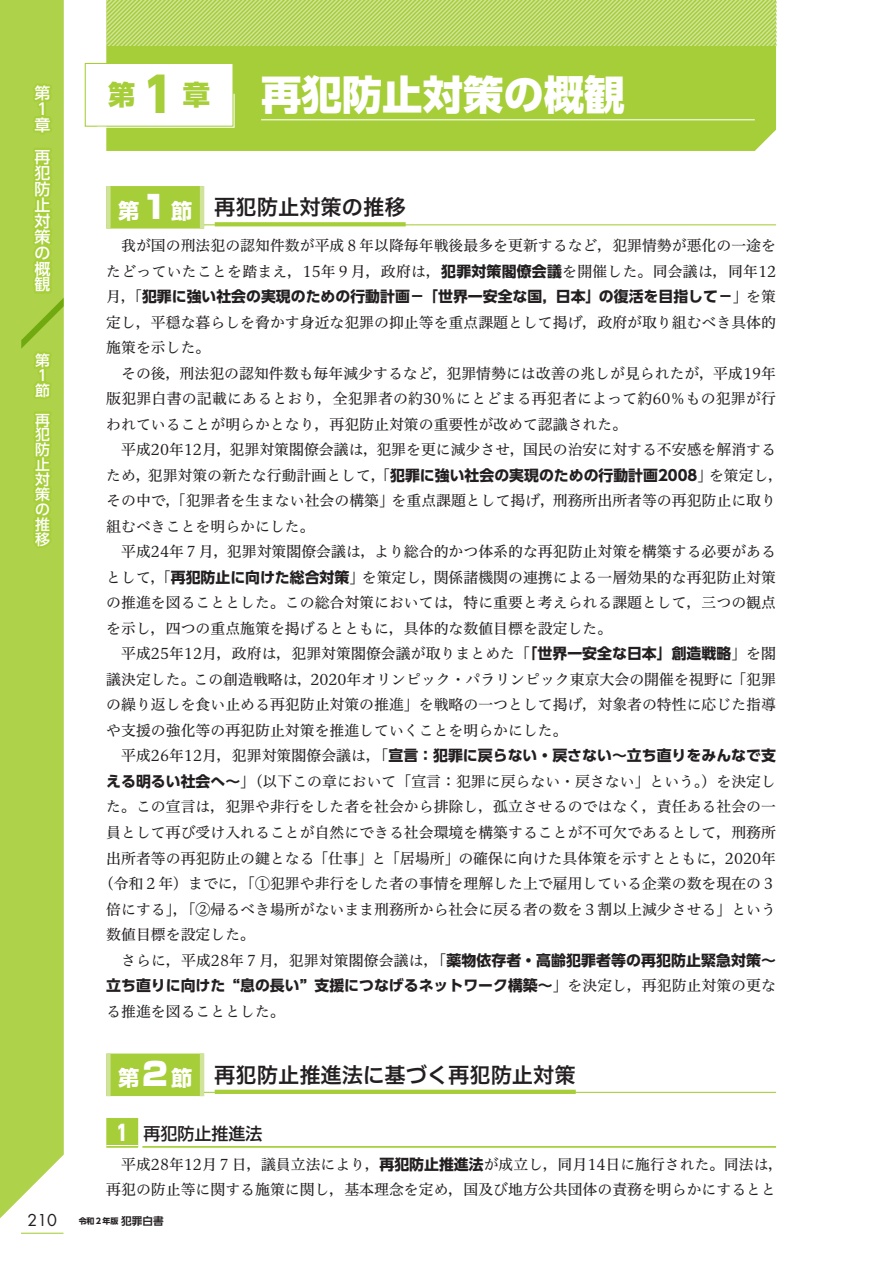
<style>
.page{position:relative;width:893px;height:1263px;background:#fff}
.page>*{position:absolute;margin:0;border:0;box-sizing:border-box;transform-origin:0 0}
.t1{font:800 40.35px "UD Shin Go Pr 6";color:#fff}
.t2{font:800 27.15px "UD Shin Go Pr 6";color:#a6ce39}
.t3{font:21.3px "Hiragino UD Sans F Std W6";color:#231f20}
.t4{font:500 16.95px "UD Shin Go Pr 6";color:#231f20}
.t5{font:500 15.9px/15.9px "UD Shin Go Pr 6";color:#fff}
.t6{font:15.9px "Futura Std";color:#231f20}
.t7{font:14.85px/25.5px "Hiragino UD Serif Std W4";color:#231f20}
.t8{font:700 14.85px "UD Shin Go Pr 6";color:#231f20}
.t9{font:500 14.85px/14.9px "UD Shin Go Pr 6";color:#fff}
.t10{font:700 7.95px "UD Shin Go Pr 6";color:#231f20}
.s1{font-size:47.55px}
.s2{font-family:"Shin Go Pr 6";font-weight:700;color:#fff}
.s3{font-family:"Shin Go Pr 6";font-weight:900;font-size:31.95px;color:#fff}
.s4{font-family:"UD Shin Go Pr 6";font-weight:700}
.s5{font-family:"Hiragino UD Serif Std W4";font-weight:400}
.s6{font-family:"UD Shin Go C Ofiz Pr 6 Ult";font-weight:400;font-size:21.3px;color:#fff}
.s7{font-family:"UD Shin Go Pr 6 De";font-size:10.65px}
</style>
<div class="page">
<hr style="left:21px;top:1233px;width:43px;height:1px;background:#a6ce39">
<div style="left:0;top:0;width:64px;height:1219px;background:#aed24a"></div>
<svg style="left:24px;top:81px;width:30px;height:56px;background:#aad042"></svg>
<svg style="left:29px;top:409px;width:27px;height:143px;background:#a9cf3f"></svg>
<svg style="left:13px;top:146px;width:51px;height:257px;background:#aacf44"></svg>
<svg style="left:215px;top:222px;width:191px;height:4px"></svg>
<hr style="left:106px;top:224px;width:670px;height:1px;background:#a6ce39">
<hr style="left:215px;top:1090px;width:361px;height:4px;background:#a6ce39">
<hr style="left:106px;top:1092px;width:670px;height:1px;background:#a6ce39">
<hr style="left:142px;top:1146px;width:634px;height:2px;background:#a6ce39">
<div style="left:106px;top:1118px;width:32px;height:30px;background:#a6ce39"></div>
<svg style="left:106px;top:186px;width:98px;height:43px;background:#aad043"></svg>
<svg style="left:106px;top:1053px;width:98px;height:43px;background:#aad043"></svg>
<hr style="left:106px;top:1145px;width:32px;height:1px;background:#fff">
<div style="left:106px;top:45px;width:670px;height:106px;background:#a6ce39"></div>
<div style="left:85px;top:63px;width:148px;height:63px;background:#fff"></div>
<div style="left:85px;top:63px;width:149px;height:64px;border:1px solid #a6ce39"></div>
<svg style="left:96px;top:93px;width:139px;height:35px"></svg>
<hr style="left:261px;top:119px;width:494px;height:1px;background:#fff">
<svg style="left:106px;top:0;width:670px;height:45px;background:#bad869"></svg>
<p class="t5" style="left:35px;top:85px;width:17px">第<br>１章</p>
<p class="t5" style="left:35px;top:148px;width:17px;text-align:justify">再犯防止対策の概観</p>
<p class="t9" style="left:35px;top:353px;width:16px">第<br>１節</p>
<p class="t9" style="left:35px;top:412px;width:16px;text-align:justify">再犯防止対策の推移</p>
<h2 class="t2" style="left:108px;top:73px;width:104px">第<span class="s1">１</span>章</h2>
<h1 class="t1" style="left:261px;top:62px;width:365px">再犯防止対策の概観</h1>
<h3 class="t3" style="left:118px;top:191px;width:289px"><span class="s2">第</span><span class="s3">１</span><span class="s2">節</span> 再犯防止対策の推移</h3>
<p class="t7" style="left:106px;top:232px;width:671px;text-align:right">我が国の刑法犯の認知件数が平成８年以降毎年戦後最多を更新するなど，犯罪情勢が悪化の一途をたどっていたことを踏まえ，15年９月，政府は，<span class="s4">犯罪対策閣僚会議</span>を開催した。同会議は，同年12</p>
<p class="t8" style="left:106px;top:284px;width:671px"><span class="s5">月，「</span>犯罪に強い社会の実現のための行動計画－「世界一安全な国，日本」の復活を目指して－<span class="s5">」を策</span></p>
<p class="t7" style="left:106px;top:309px;width:671px">定し，平穏な暮らしを脅かす身近な犯罪の抑止等を重点課題として掲げ，政府が取り組むべき具体的施策を示した。</p>
<p class="t7" style="left:106px;top:360px;width:671px;text-align:justify;text-indent:15px">その後，刑法犯の認知件数も毎年減少するなど，犯罪情勢には改善の兆しが見られたが，平成19年版犯罪白書の記載にあるとおり，全犯罪者の約30％にとどまる再犯者によって約60％もの犯罪が行われていることが明らかとなり，再犯防止対策の重要性が改めて認識された。</p>
<p class="t7" style="left:106px;top:436px;width:679px;text-indent:15px">平成20年12月，犯罪対策閣僚会議は，犯罪を更に減少させ，国民の治安に対する不安感を解消するため，犯罪対策の新たな行動計画として，「<span class="s4">犯罪に強い社会の実現のための行動計画2008</span>」を策定し，その中で，「犯罪者を生まない社会の構築」を重点課題として掲げ，刑務所出所者等の再犯防止に取り組むべきことを明らかにした。</p>
<p class="t7" style="left:106px;top:538px;width:671px;text-align:justify;text-indent:15px">平成24年７月，犯罪対策閣僚会議は，より総合的かつ体系的な再犯防止対策を構築する必要があるとして，「<span class="s4">再犯防止に向けた総合対策</span>」を策定し，関係諸機関の連携による一層効果的な再犯防止対策の推進を図ることとした。この総合対策においては，特に重要と考えられる課題として，三つの観点を示し，四つの重点施策を掲げるとともに，具体的な数値目標を設定した。</p>
<p class="t7" style="left:106px;top:640px;width:671px;text-align:justify;text-indent:15px">平成25年12月，政府は，犯罪対策閣僚会議が取りまとめた「<span class="s4">「世界一安全な日本」創造戦略</span>」を閣議決定した。この創造戦略は，2020年オリンピック・パラリンピック東京大会の開催を視野に「犯罪の繰り返しを食い止める再犯防止対策の推進」を戦略の一つとして掲げ，対象者の特性に応じた指導や支援の強化等の再犯防止対策を推進していくことを明らかにした。</p>
<p class="t8" style="left:121px;top:744px;width:656px"><span class="s5">平成26年12月，犯罪対策閣僚会議は，「</span>宣言：犯罪に戻らない・戻さない～立ち直りをみんなで支</p>
<p class="t7" style="left:106px;top:768px;width:671px"><span class="s4">える明るい社会へ～</span>」（以下この章において「宣言：犯罪に戻らない・戻さない」という。）を決定し</p>
<p class="t7" style="left:106px;top:793px;width:671px">た。この宣言は，犯罪や非行をした者を社会から排除し，孤立させるのではなく，責任ある社会の一</p>
<p class="t7" style="left:106px;top:819px;width:671px">員として再び受け入れることが自然にできる社会環境を構築することが不可欠であるとして，刑務所</p>
<p class="t7" style="left:106px;top:844px;width:671px">出所者等の再犯防止の鍵となる「仕事」と「居場所」の確保に向けた具体策を示すとともに，2020年</p>
<p class="t7" style="left:99px;top:870px;width:679px">（令和２年）までに，「①犯罪や非行をした者の事情を理解した上で雇用している企業の数を現在の３</p>
<p class="t7" style="left:106px;top:895px;width:671px">倍にする」，「②帰るべき場所がないまま刑務所から社会に戻る者の数を３割以上減少させる」という</p>
<p class="t7" style="left:106px;top:921px;width:150px">数値目標を設定した。</p>
<p class="t7" style="left:121px;top:946px;width:656px">さらに，平成28年７月，犯罪対策閣僚会議は，「<span class="s4">薬物依存者・高齢犯罪者等の再犯防止緊急対策～</span></p>
<p class="t8" style="left:106px;top:973px;width:671px">立ち直りに向けた “息の長い” 支援につなげるネットワーク構築～<span class="s5">」を決定し，再犯防止対策の更な</span></p>
<p class="t7" style="left:106px;top:997px;width:180px">る推進を図ることとした。</p>
<h3 class="t3" style="left:118px;top:1058px;width:459px"><span class="s2">第</span><span class="s3">２</span><span class="s2">節</span> 再犯防止推進法に基づく再犯防止対策</h3>
<p class="t4" style="left:117px;top:1119px;width:147px"><span class="s6">１</span> 再犯防止推進法</p>
<p class="t7" style="left:106px;top:1150px;width:679px;text-indent:15px">平成28年12月７日，議員立法により，<span class="s4">再犯防止推進法</span>が成立し，同月14日に施行された。同法は，再犯の防止等に関する施策に関し，基本理念を定め，国及び地方公共団体の責務を明らかにするとと</p>
<p class="t6" style="left:28px;top:1210px;width:31px">210</p>
<p class="t10" style="left:79px;top:1214px;width:87px">令和２年版 <span class="s7">犯罪白書</span></p>
</div>
